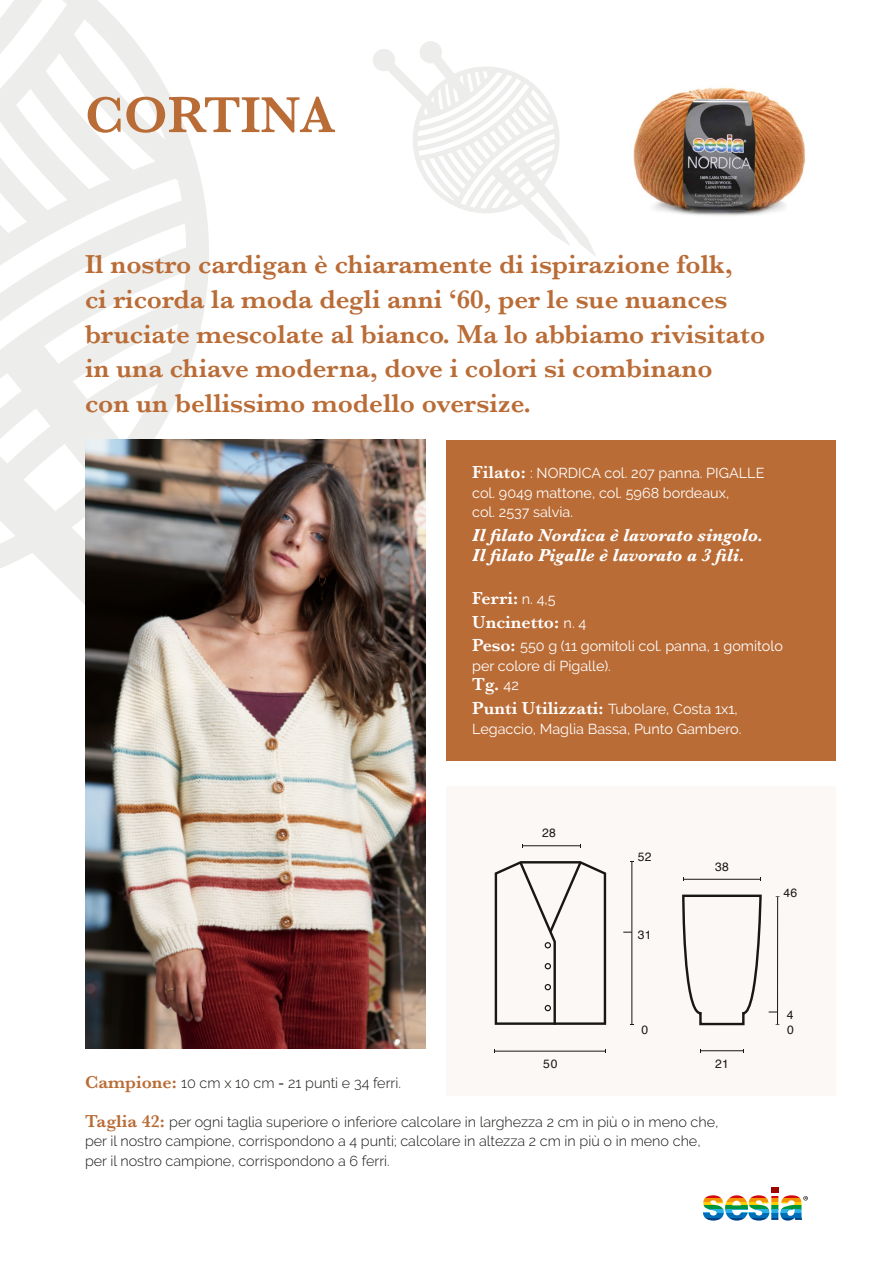
<style>
.page{position:relative;width:893px;height:1263px;background:#fff}
.page>*{position:absolute;margin:0;border:0;box-sizing:border-box;transform-origin:0 0}
.t1{font:600 52.5px "Baskerville";color:#ba6c36}
.t2{font:600 27px/34.8px "Baskerville";color:#ba6c36}
.t3{font:italic 700 18px/19.5px "Baskerville";color:#fff}
.t4{font:600 18px/23.7px "Baskerville";color:#fff}
.t5{font:300 14.4px/19.5px "Raleway";color:#171715}
.t6{font:14.4px/19.5px "Raleway";color:#fff}
.t7{font:12.15px "Helvetica";letter-spacing:.02em;color:#171715}
.s1{font-family:"Baskerville";font-weight:600;font-size:18px}
.s2{font-family:"Raleway";font-weight:400;font-size:14.4px}
.s3{font-family:"Baskerville";font-weight:600;font-size:18px;color:#ba6c36}
</style>
<div class="page">
<svg style="left:0;top:0;width:209px;height:605px;fill:#ededec"></svg>
<svg style="left:373px;top:41px;width:223px;height:215px"></svg>
<div style="left:446px;top:786px;width:389px;height:310px;background:#fcf8f5"></div>
<svg style="left:495px;top:861px;width:111px;height:164px"></svg>
<hr style="left:522px;top:845px;width:58px;height:1px;background:#171715">
<hr style="left:684px;top:879px;width:76px;height:1px;background:#171715">
<hr style="left:495px;top:1051px;width:111px;height:1px;background:#171715">
<hr style="left:632px;top:861px;width:1px;height:163px;background:#171715">
<hr style="left:777px;top:897px;width:1px;height:128px;background:#171715">
<hr style="left:701px;top:1050px;width:42px;height:1px;background:#171715">
<svg style="left:682px;top:896px;width:80px;height:130px"></svg>
<div style="left:446px;top:440px;width:389px;height:320px;background:#ba6c36"></div>
<img style="left:633px;top:87px;width:173px;height:129px">
<img style="left:85px;top:439px;width:340px;height:609px">
<svg style="left:703px;top:1187px;width:105px;height:34px"></svg>
<h1 class="t1" style="left:85px;top:78px;width:252px">CORTINA</h1>
<p class="t2" style="left:85px;top:247px;width:682px">Il nostro cardigan è chiaramente di ispirazione folk,<br>ci ricorda la moda degli anni ‘60, per le sue nuances bruciate mescolate al bianco. Ma lo abbiamo rivisitato in una chiave moderna, dove i colori si combinano<br>con un bellissimo modello oversize.</p>
<p class="t6" style="left:472px;top:464px;width:294px"><span class="s1">Filato:</span> : NORDICA col. 207 panna. PIGALLE col. 9049 mattone, col. 5968 bordeaux,<br>col. 2537 salvia.</p>
<p class="t3" style="left:472px;top:526px;width:293px">Il filato Nordica è lavorato singolo.<br>Il filato Pigalle è lavorato a 3 fili.</p>
<p class="t4" style="left:472px;top:586px;width:116px">Ferri: <span class="s2">n. 4,5<br></span>Uncinetto: <span class="s2">n. 4</span></p>
<p class="t6" style="left:472px;top:637px;width:312px"><span class="s1">Peso:</span> 550 g (11 gomitoli col. panna, 1 gomitolo per colore di Pigalle).</p>
<p class="t4" style="left:472px;top:673px;width:48px">Tg. <span class="s2">42</span></p>
<p class="t6" style="left:472px;top:699px;width:271px"><span class="s1">Punti Utilizzati:</span> Tubolare, Costa 1x1,<br>Legaccio, Maglia Bassa, Punto Gambero.</p>
<p class="t7" style="left:542px;top:824px;width:15px">28</p>
<p class="t7" style="left:543px;top:1054px;width:16px">50</p>
<p class="t7" style="left:638px;top:847px;width:15px">52</p>
<p class="t7" style="left:638px;top:926px;width:15px">31</p>
<p class="t7" style="left:715px;top:857px;width:15px">38</p>
<p class="t7" style="left:784px;top:883px;width:15px">46</p>
<p class="t7" style="left:787px;top:1005px;width:8px">4</p>
<p class="t7" style="left:641px;top:1020px;width:8px">0</p>
<p class="t7" style="left:787px;top:1020px;width:8px">0</p>
<p class="t7" style="left:715px;top:1054px;width:15px">21</p>
<p class="t5" style="left:85px;top:1073px;width:318px"><span class="s3">Campione:</span> 10 cm x 10 cm = 21 punti e 34 ferri.</p>
<p class="t5" style="left:85px;top:1112px;width:635px"><span class="s3">Taglia 42:</span> per ogni taglia superiore o inferiore calcolare in larghezza 2 cm in più o in meno che, per il nostro campione, corrispondono a 4 punti; calcolare in altezza 2 cm in più o in meno che, per il nostro campione, corrispondono a 6 ferri.</p>
</div>
